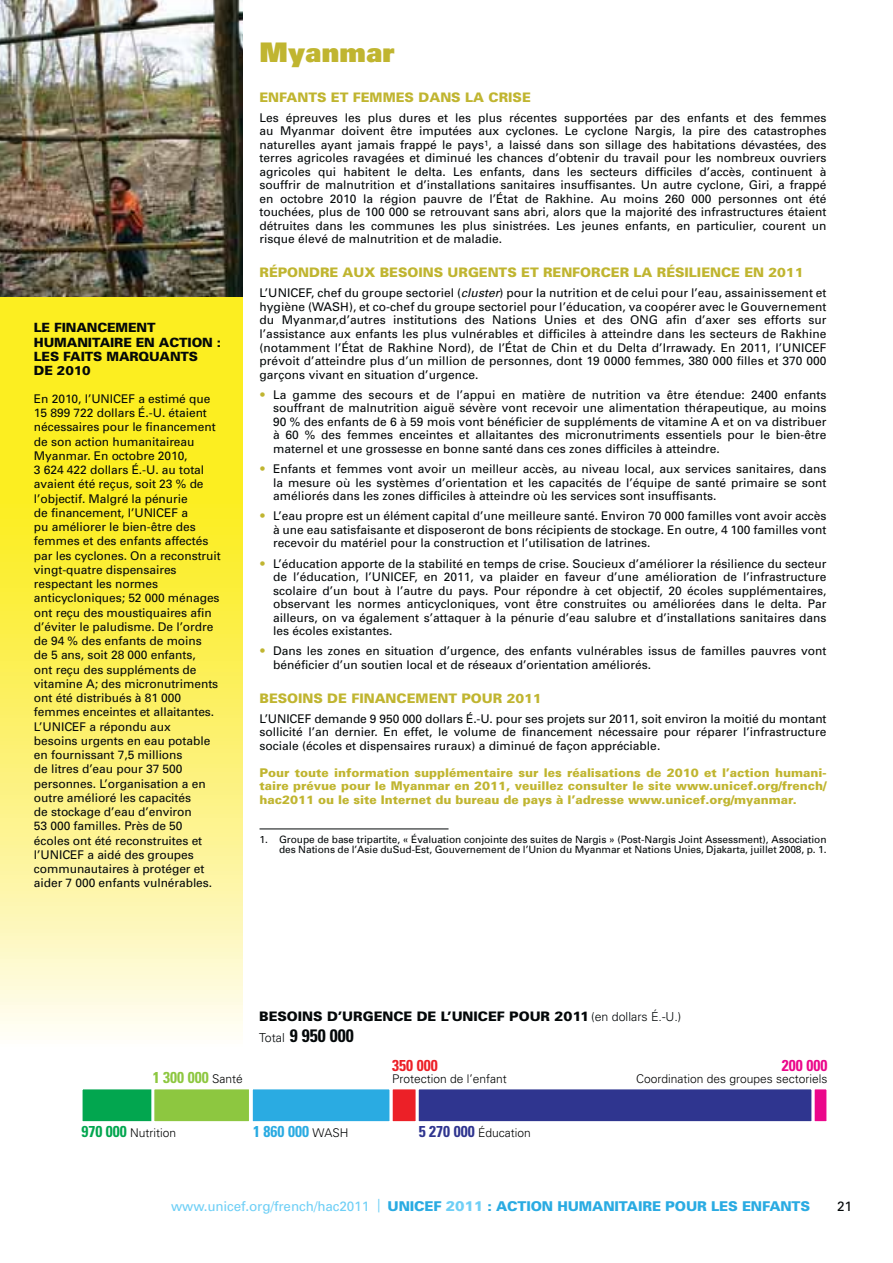
<style>
.page{position:relative;width:893px;height:1263px;background:#fff}
.page>*{position:absolute;margin:0;border:0;box-sizing:border-box;transform-origin:0 0}
.t1{font:900 27px "Univers";letter-spacing:.01em;color:#c0b530}
.t2{font:700 condensed 18px "Univers";color:#040809}
.t3{font:700 condensed 15.75px "Univers";color:#8dc740}
.t4{font:700 condensed 15.75px "Univers";color:#2aabe2}
.t5{font:700 condensed 15.75px "Univers";color:#eb078b}
.t6{font:700 condensed 15.75px "Univers";color:#ec2027}
.t7{font:900 13.5px "Univers";letter-spacing:-.01em;color:#2aabe2}
.t8{font:13.5px "Univers";color:#040809}
.t9{font:900 13.2px "Univers";color:#c0b530}
.t10{font:900 13.2px "Univers";color:#040809}
.t11{font:900 12.75px/14.2px "Univers";letter-spacing:-.01em;color:#040809}
.t12{font:12px/14.2px "Univers";letter-spacing:-.005em;color:#040809;text-align:justify}
.t13{font:900 12px/13.5px "Univers";color:#c0b530;text-align:justify}
.t14{font:300 12px "Univers";color:#010202}
.t15{font:10.2px/10.5px "Univers";letter-spacing:-.005em;color:#040809;text-align:right}
.s1{font-style:italic}
.s2{font-weight:300;font-size:12.3px;color:#c0b530}
.s3{font-weight:300;font-stretch:normal;font-size:12px;color:#010202}
.s4{font-size:13.5px}
.s5{font-weight:300;font-size:12.3px}
.s6{font-weight:300;font-stretch:normal;font-size:12.3px}
.s7{font-weight:700;font-stretch:condensed;font-size:15.75px;color:#02a64f}
.s8{font-weight:700;font-stretch:condensed;font-size:15.75px;color:#2f358f}
.s9{font-weight:400;color:#6ecff6}
.s10{font-size:14.1px;color:#6ecff6}
</style>
<div class="page">
<img style="left:0;top:0;width:242px;height:297px">
<svg style="left:0;top:297px;width:242px;height:735px"></svg>
<div style="left:813px;top:1088px;width:15px;height:34px;background:#eb078b"></div>
<div style="left:811px;top:1086px;width:18px;height:38px;border:3px solid #fff"></div>
<div style="left:81px;top:1088px;width:75px;height:34px;background:#02a64f"></div>
<div style="left:80px;top:1086px;width:77px;height:38px;border:3px solid #fff"></div>
<div style="left:153px;top:1088px;width:97px;height:34px;background:#8dc740"></div>
<div style="left:151px;top:1086px;width:101px;height:38px;border:3px solid #fff"></div>
<div style="left:391px;top:1088px;width:26px;height:34px;background:#ec2027"></div>
<div style="left:389px;top:1086px;width:30px;height:38px;border:3px solid #fff"></div>
<div style="left:417px;top:1088px;width:396px;height:34px;background:#2f358f"></div>
<div style="left:416px;top:1086px;width:398px;height:38px;border:3px solid #fff"></div>
<div style="left:251px;top:1088px;width:140px;height:34px;background:#2aabe2"></div>
<div style="left:250px;top:1086px;width:142px;height:38px;border:3px solid #fff"></div>
<hr style="left:260px;top:828px;width:188px;height:1px;background:#040809">
<p class="t11" style="left:34px;top:322px;width:189px">LE FINANCEMENT<br>HUMANITAIRE EN ACTION :<br>LES FAITS MARQUANTS<br>DE 2010</p>
<p class="t12" style="left:34px;top:393px;width:188px;text-align:left">En 2010, l’UNICEF a estimé que<br>15 899 722 dollars É.-U. étaient nécessaires pour le financement de son action humanitaireau<br>Myanmar. En octobre 2010,<br>3 624 422 dollars É.-U. au total avaient été reçus, soit 23 % de l’objectif. Malgré la pénurie<br>de financement, l’UNICEF a<br>pu améliorer le bien-être des femmes et des enfants affectés par les cyclones. On a reconstruit vingt-quatre dispensaires respectant les normes anticycloniques; 52 000 ménages ont reçu des moustiquaires afin d’éviter le paludisme. De l’ordre de 94 % des enfants de moins<br>de 5 ans, soit 28 000 enfants,<br>ont reçu des suppléments de vitamine A; des micronutriments ont été distribués à 81 000 femmes enceintes et allaitantes.<br>L’UNICEF a répondu aux<br>besoins urgents en eau potable en fournissant 7,5 millions<br>de litres d’eau pour 37 500 personnes. L’organisation a en outre amélioré les capacités<br>de stockage d’eau d’environ<br>53 000 familles. Près de 50 écoles ont été reconstruites et l’UNICEF a aidé des groupes communautaires à protéger et aider 7 000 enfants vulnérables.</p>
<h1 class="t1" style="left:260px;top:43px;width:137px">Myanmar</h1>
<p class="t9" style="left:260px;top:92px;width:273px">ENFANTS ET FEMMES DANS LA CRISE</p>
<p class="t12" style="left:260px;top:112px;width:569px;line-height:13.5px">Les épreuves les plus dures et les plus récentes supportées par des enfants et des femmes au Myanmar doivent être imputées aux cyclones. Le cyclone Nargis, la pire des catastrophes naturelles ayant jamais frappé le pays<sup>1</sup>, a laissé dans son sillage des habitations dévastées, des terres agricoles ravagées et diminué les chances d’obtenir du travail pour les nombreux ouvriers agricoles qui habitent le delta. Les enfants, dans les secteurs difficiles d’accès, continuent à souffrir de malnutrition et d’installations sanitaires insuffisantes. Un autre cyclone, Giri, a frappé en octobre 2010 la région pauvre de l’État de Rakhine. Au moins 260 000 personnes ont été touchées, plus de 100 000 se retrouvant sans abri, alors que la majorité des infrastructures étaient détruites dans les communes les plus sinistrées. Les jeunes enfants, en particulier, courent un risque élevé de malnutrition et de maladie.</p>
<p class="t9" style="left:260px;top:268px;width:545px">RÉPONDRE AUX BESOINS URGENTS ET RENFORCER LA RÉSILIENCE EN 2011</p>
<p class="t12" style="left:260px;top:288px;width:569px;line-height:13.5px">L’UNICEF, chef du groupe sectoriel (<span class="s1">cluster</span>) pour la nutrition et de celui pour l’eau, assainissement et hygiène (WASH), et co-chef du groupe sectoriel pour l’éducation, va coopérer avec le Gouvernement du Myanmar,d’autres institutions des Nations Unies et des ONG afin d’axer ses efforts sur l’assistance aux enfants les plus vulnérables et difficiles à atteindre dans les secteurs de Rakhine (notamment l’État de Rakhine Nord), de l’État de Chin et du Delta d’Irrawady. En 2011, l’UNICEF prévoit d’atteindre plus d’un million de personnes, dont 19 0000 femmes, 380 000 filles et 370 000 garçons vivant en situation d’urgence.</p>
<p class="t12" style="left:273px;top:389px;width:555px;line-height:13.5px;text-indent:-14px"><span class="s2">•</span> La gamme des secours et de l’appui en matière de nutrition va être étendue: 2400 enfants souffrant de malnutrition aiguë sévère vont recevoir une alimentation thérapeutique, au moins 90 % des enfants de 6 à 59 mois vont bénéficier de suppléments de vitamine A et on va distribuer à 60 % des femmes enceintes et allaitantes des micronutriments essentiels pour le bien-être maternel et une grossesse en bonne santé dans ces zones difficiles à atteindre.</p>
<p class="t12" style="left:273px;top:463px;width:555px;line-height:13.5px;text-indent:-14px"><span class="s2">•</span> Enfants et femmes vont avoir un meilleur accès, au niveau local, aux services sanitaires, dans la mesure où les systèmes d’orientation et les capacités de l’équipe de santé primaire se sont améliorés dans les zones difficiles à atteindre où les services sont insuffisants.</p>
<p class="t12" style="left:273px;top:510px;width:555px;line-height:13.5px;text-indent:-14px"><span class="s2">•</span> L’eau propre est un élément capital d’une meilleure santé. Environ 70 000 familles vont avoir accès à une eau satisfaisante et disposeront de bons récipients de stockage. En outre, 4 100 familles vont recevoir du matériel pour la construction et l’utilisation de latrines.</p>
<p class="t12" style="left:273px;top:558px;width:555px;line-height:13.5px;text-indent:-14px"><span class="s2">•</span> L’éducation apporte de la stabilité en temps de crise. Soucieux d’améliorer la résilience du secteur de l’éducation, l’UNICEF, en 2011, va plaider en faveur d’une amélioration de l’infrastructure scolaire d’un bout à l’autre du pays. Pour répondre à cet objectif, 20 écoles supplémentaires, observant les normes anticycloniques, vont être construites ou améliorées dans le delta. Par ailleurs, on va également s’attaquer à la pénurie d’eau salubre et d’installations sanitaires dans les écoles existantes.</p>
<p class="t12" style="left:273px;top:645px;width:555px;line-height:13.5px;text-indent:-14px"><span class="s2">•</span> Dans les zones en situation d’urgence, des enfants vulnérables issus de familles pauvres vont bénéficier d’un soutien local et de réseaux d’orientation améliorés.</p>
<p class="t9" style="left:260px;top:693px;width:284px">BESOINS DE FINANCEMENT POUR 2011</p>
<p class="t12" style="left:260px;top:713px;width:569px;line-height:13.5px">L’UNICEF demande 9 950 000 dollars É.-U. pour ses projets sur 2011, soit environ la moitié du montant sollicité l’an dernier. En effet, le volume de financement nécessaire pour réparer l’infrastructure sociale (écoles et dispensaires ruraux) a diminué de façon appréciable.</p>
<p class="t13" style="left:260px;top:767px;width:569px">Pour toute information supplémentaire sur les réalisations de 2010 et l’action humani&shy;taire prévue pour le Myanmar en 2011, veuillez consulter le site www.unicef.org/french/ hac2011 ou le site Internet du bureau de pays à l’adresse www.unicef.org/myanmar.</p>
<p class="t15" style="left:260px;top:835px;width:569px">1. Groupe de base tripartite, « Évaluation conjointe des suites de Nargis » (Post-Nargis Joint Assessment), Association des Nations de l’Asie duSud-Est, Gouvernement de l’Union du Myanmar et Nations Unies, Djakarta, juillet 2008, p. 1.</p>
<h3 class="t3" style="left:153px;top:1072px;width:91px">1 300 000 <span class="s3">Santé</span></h3>
<p class="t10" style="left:259px;top:1011px;width:424px">BESOINS D’URGENCE DE L’UNICEF POUR <span class="s4">2011</span> <span class="s5">(en dollars É.-U.)</span></p>
<h2 class="t2" style="left:259px;top:1029px;width:96px"><span class="s6">Total</span> 9 950 000</h2>
<h3 class="t6" style="left:392px;top:1060px;width:47px">350 000</h3>
<p class="t14" style="left:392px;top:1074px;width:116px">Protection de l’enfant</p>
<h3 class="t5" style="left:782px;top:1060px;width:47px">200 000</h3>
<p class="t14" style="left:636px;top:1074px;width:193px">Coordination des groupes sectoriels</p>
<p class="t14" style="left:81px;top:1128px;width:96px"><span class="s7">970 000</span> Nutrition</p>
<h3 class="t4" style="left:253px;top:1126px;width:97px">1 860 000 <span class="s3">WASH</span></h3>
<p class="t14" style="left:419px;top:1128px;width:114px"><span class="s8">5 270 000</span> Éducation</p>
<p class="t7" style="left:171px;top:1201px;width:641px"><span class="s9">www.unicef.org/french/hac2011 |</span> UNICEF <span class="s10">2011</span> : ACTION HUMANITAIRE POUR LES ENFANTS</p>
<p class="t8" style="left:837px;top:1201px;width:16px">21</p>
</div>
